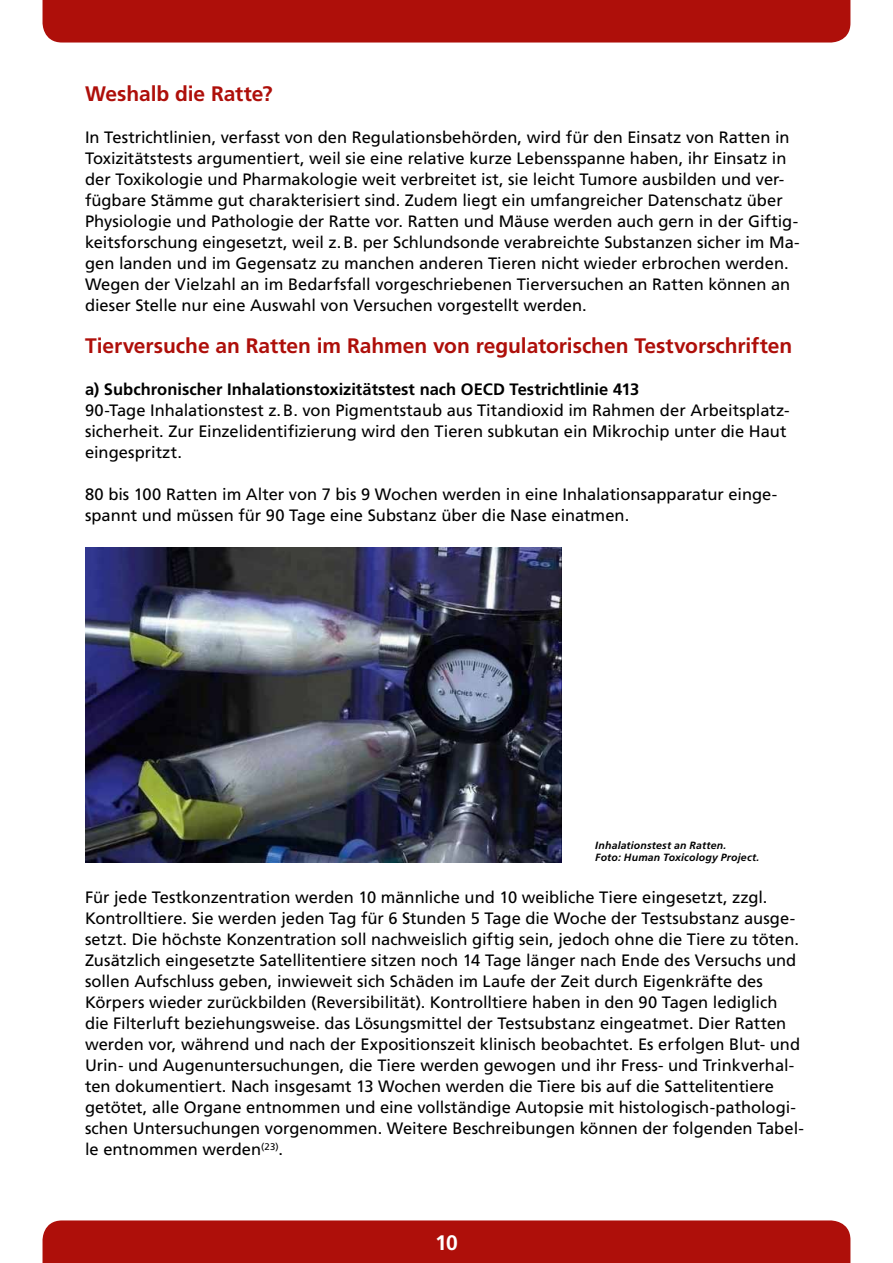
<style>
.page{position:relative;width:893px;height:1263px;background:#fff}
.page>*{position:absolute;margin:0;border:0;box-sizing:border-box;transform-origin:0 0}
.t1{font:700 21px "Frutiger LT Std";letter-spacing:-.005em;color:#ae0f0a}
.t2{font:700 21px "Frutiger LT Std";color:#fff}
.t3{font:16.5px/21px "Frutiger LT Std";color:#000}
.t4{font:700 16.5px "Frutiger LT Std";color:#000}
.t5{font:italic 700 10.5px/12.6px "Frutiger LT Std";letter-spacing:.015em;color:#000}
</style>
<div class="page">
<div style="left:43px;top:0;width:807px;height:43px;background:#ae0f0a"></div>
<img style="left:85px;top:547px;width:476px;height:315px">
<div style="left:43px;top:1220px;width:807px;height:43px;background:#ae0f0a"></div>
<p class="t1" style="left:85px;top:81px;width:189px">Weshalb die Ratte?</p>
<p class="t3" style="left:85px;top:127px;width:716px">In Testrichtlinien, verfasst von den Regulationsbehörden, wird für den Einsatz von Ratten in Toxizitätstests argumentiert, weil sie eine relative kurze Lebensspanne haben, ihr Einsatz in der Toxikologie und Pharmakologie weit verbreitet ist, sie leicht Tumore ausbilden und ver&shy;fügbare Stämme gut charakterisiert sind. Zudem liegt ein umfangreicher Datenschatz über Physiologie und Pathologie der Ratte vor. Ratten und Mäuse werden auch gern in der Giftig&shy;keitsforschung eingesetzt, weil z.B. per Schlundsonde verabreichte Substanzen sicher im Ma&shy;gen landen und im Gegensatz zu manchen anderen Tieren nicht wieder erbrochen werden.<br>Wegen der Vielzahl an im Bedarfsfall vorgeschriebenen Tierversuchen an Ratten können an dieser Stelle nur eine Auswahl von Versuchen vorgestellt werden.</p>
<p class="t1" style="left:85px;top:333px;width:709px">Tierversuche an Ratten im Rahmen von regulatorischen Testvorschriften</p>
<p class="t4" style="left:85px;top:379px;width:556px">a) Subchronischer Inhalationstoxizitätstest nach OECD Testrichtlinie 413</p>
<p class="t3" style="left:85px;top:400px;width:706px">90-Tage Inhalationstest z.B. von Pigmentstaub aus Titandioxid im Rahmen der Arbeitsplatz&shy;sicherheit. Zur Einzelidentifizierung wird den Tieren subkutan ein Mikrochip unter die Haut eingespritzt.</p>
<p class="t3" style="left:85px;top:484px;width:694px">80 bis 100 Ratten im Alter von 7 bis 9 Wochen werden in eine Inhalationsapparatur einge&shy;spannt und müssen für 90 Tage eine Substanz über die Nase einatmen.</p>
<p class="t5" style="left:595px;top:838px;width:166px">Inhalationstest an Ratten.<br>Foto: Human Toxicology Project.</p>
<p class="t3" style="left:85px;top:887px;width:720px">Für jede Testkonzentration werden 10 männliche und 10 weibliche Tiere eingesetzt, zzgl.<br>Kontrolltiere. Sie werden jeden Tag für 6 Stunden 5 Tage die Woche der Testsubstanz ausge&shy;setzt. Die höchste Konzentration soll nachweislich giftig sein, jedoch ohne die Tiere zu töten.<br>Zusätzlich eingesetzte Satellitentiere sitzen noch 14 Tage länger nach Ende des Versuchs und sollen Aufschluss geben, inwieweit sich Schäden im Laufe der Zeit durch Eigenkräfte des Körpers wieder zurückbilden (Reversibilität). Kontrolltiere haben in den 90 Tagen lediglich die Filterluft beziehungsweise. das Lösungsmittel der Testsubstanz eingeatmet. Dier Ratten werden vor, während und nach der Expositionszeit klinisch beobachtet. Es erfolgen Blut- und Urin- und Augenuntersuchungen, die Tiere werden gewogen und ihr Fress- und Trinkverhal&shy;ten dokumentiert. Nach insgesamt 13 Wochen werden die Tiere bis auf die Sattelitentiere getötet, alle Organe entnommen und eine vollständige Autopsie mit histologisch-pathologi&shy;schen Untersuchungen vorgenommen. Weitere Beschreibungen können der folgenden Tabel&shy;le entnommen werden<sup>(23)</sup>.</p>
<p class="t2" style="left:435px;top:1230px;width:24px">10</p>
</div>
